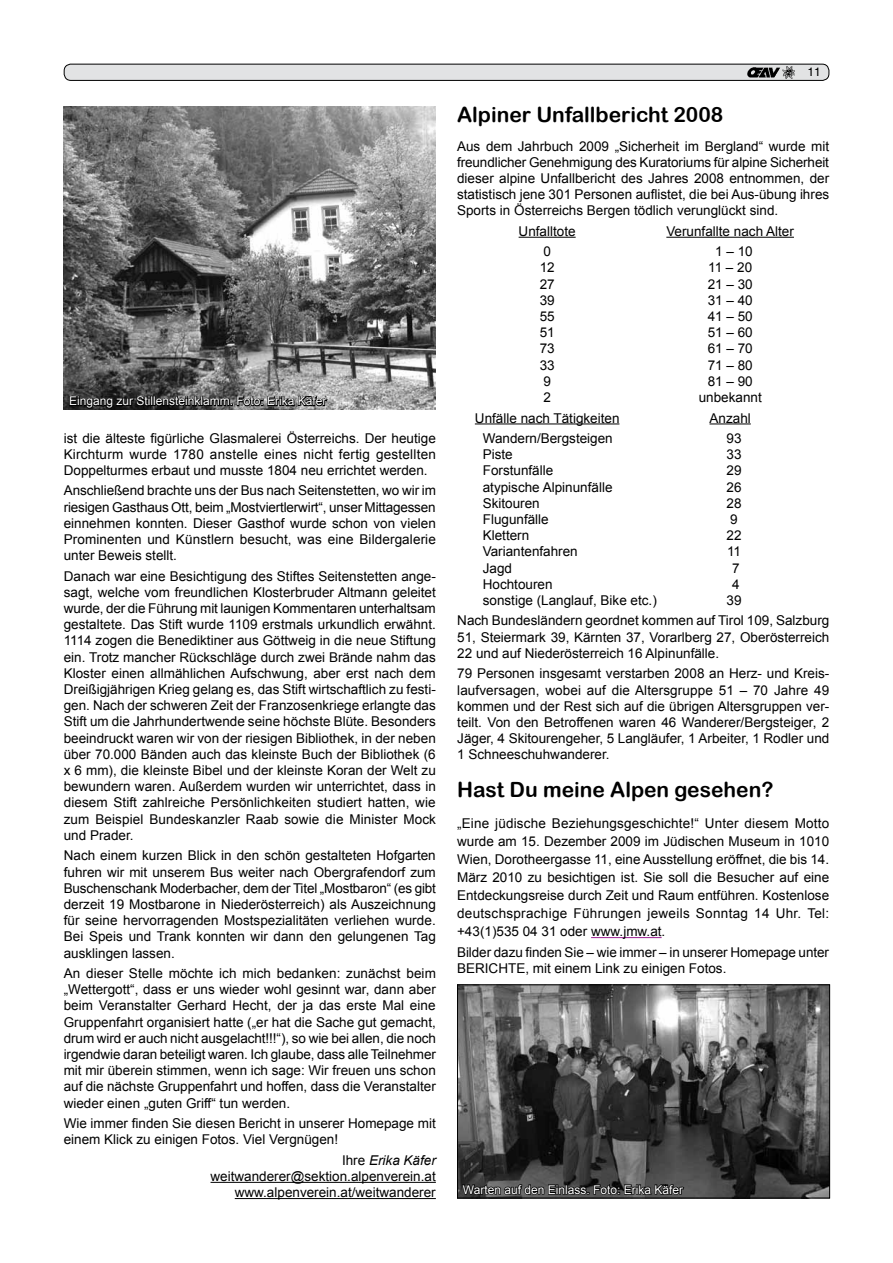
<style>
.page{position:relative;width:893px;height:1263px;background:#fff}
.page>*{position:absolute;margin:0;border:0;box-sizing:border-box;transform-origin:0 0}
.t1{font:21px "Arial Rounded MT Bold";color:#000}
.t2{font:13.5px/16.2px "Arial";color:#000}
.t3{font:12px "Arial";color:#fff}
.t4{font:12px "Helvetica";color:#000}
.s1{font-style:italic}
</style>
<div class="page">
<div style="left:64px;top:64px;width:765px;height:16px;background:#e2e3e4;border-radius:7px"></div>
<div style="left:64px;top:64px;width:765px;height:17px;border:1px solid #000;border-radius:7px"></div>
<img style="left:747px;top:67px;width:28px;height:10px">
<svg style="left:775px;top:66px;width:20px;height:13px"></svg>
<hr style="left:211px;top:1182px;width:225px;height:1px;background:#000">
<hr style="left:235px;top:1198px;width:201px;height:1px;background:#000">
<hr style="left:591px;top:937px;width:71px;height:1px;background:#9a2091">
<img style="left:459px;top:986px;width:369px;height:210px">
<div style="left:457px;top:984px;width:373px;height:214px;border:1px solid #000"></div>
<svg style="left:461px;top:1173px;width:224px;height:26px;background:#373737"></svg>
<hr style="left:519px;top:237px;width:57px;height:1px;background:#000">
<hr style="left:666px;top:237px;width:128px;height:1px;background:#000">
<hr style="left:475px;top:423px;width:144px;height:1px;background:#000">
<hr style="left:709px;top:423px;width:42px;height:1px;background:#000">
<img style="left:64px;top:106px;width:372px;height:304px">
<svg style="left:69px;top:394px;width:260px;height:16px;background:#363636"></svg>
<p class="t3" style="left:69px;top:393px;width:259px">Eingang zur Stillensteinklamm. Foto: Erika Käfer</p>
<p class="t2" style="left:64px;top:430px;width:374px;text-align:justify">ist die älteste figürliche Glasmalerei Österreichs. Der heutige Kirchturm wurde 1780 anstelle eines nicht fertig gestellten Doppelturmes erbaut und musste 1804 neu errichtet werden.</p>
<p class="t2" style="left:64px;top:483px;width:374px;text-align:justify">Anschließend brachte uns der Bus nach Seitenstetten, wo wir im riesigen Gasthaus Ott, beim „Mostviertlerwirt“, unser Mittagessen einnehmen konnten. Dieser Gasthof wurde schon von vielen Prominenten und Künstlern besucht, was eine Bildergalerie unter Beweis stellt.</p>
<p class="t2" style="left:64px;top:568px;width:374px">Danach war eine Besichtigung des Stiftes Seitenstetten ange&shy;sagt, welche vom freundlichen Klosterbruder Altmann geleitet wurde, der die Führung mit launigen Kommentaren unterhaltsam gestaltete. Das Stift wurde 1109 erstmals urkundlich erwähnt.<br>1114 zogen die Benediktiner aus Göttweig in die neue Stiftung ein. Trotz mancher Rückschläge durch zwei Brände nahm das Kloster einen allmählichen Aufschwung, aber erst nach dem Dreißigjährigen Krieg gelang es, das Stift wirtschaftlich zu festi&shy;gen. Nach der schweren Zeit der Franzosenkriege erlangte das Stift um die Jahrhundertwende seine höchste Blüte. Besonders beeindruckt waren wir von der riesigen Bibliothek, in der neben über 70.000 Bänden auch das kleinste Buch der Bibliothek (6 x 6 mm), die kleinste Bibel und der kleinste Koran der Welt zu bewundern waren. Außerdem wurden wir unterrichtet, dass in diesem Stift zahlreiche Persönlichkeiten studiert hatten, wie zum Beispiel Bundeskanzler Raab sowie die Minister Mock und Prader.</p>
<p class="t2" style="left:64px;top:848px;width:374px">Nach einem kurzen Blick in den schön gestalteten Hofgarten fuhren wir mit unserem Bus weiter nach Obergrafendorf zum Buschenschank Moderbacher, dem der Titel „Mostbaron“ (es gibt derzeit 19 Mostbarone in Niederösterreich) als Auszeichnung für seine hervorragenden Mostspezialitäten verliehen wurde.<br>Bei Speis und Trank konnten wir dann den gelungenen Tag ausklingen lassen.</p>
<p class="t2" style="left:64px;top:965px;width:374px;text-align:justify">An dieser Stelle möchte ich mich bedanken: zunächst beim „Wettergott“, dass er uns wieder wohl gesinnt war, dann aber beim Veranstalter Gerhard Hecht, der ja das erste Mal eine Gruppenfahrt organisiert hatte („er hat die Sache gut gemacht, drum wird er auch nicht ausgelacht!!!“), so wie bei allen, die noch irgendwie daran beteiligt waren. Ich glaube, dass alle Teilnehmer mit mir überein stimmen, wenn ich sage: Wir freuen uns schon auf die nächste Gruppenfahrt und hoffen, dass die Veranstalter wieder einen „guten Griff“ tun werden.</p>
<p class="t2" style="left:64px;top:1115px;width:374px">Wie immer finden Sie diesen Bericht in unserer Homepage mit einem Klick zu einigen Fotos. Viel Vergnügen!</p>
<p class="t2" style="left:210px;top:1152px;width:227px;text-align:right">Ihre <span class="s1">Erika Käfer </span>weitwanderer@sektion.alpenverein.at www.alpenverein.at/weitwanderer</p>
<p class="t4" style="left:807px;top:65px;width:15px">11</p>
<h1 class="t1" style="left:457px;top:102px;width:268px">Alpiner Unfallbericht 2008</h1>
<p class="t2" style="left:457px;top:138px;width:374px;text-align:justify">Aus dem Jahrbuch 2009 „Sicherheit im Bergland“ wurde mit freundlicher Genehmigung des Kuratoriums für alpine Sicherheit dieser alpine Unfallbericht des Jahres 2008 entnommen, der statistisch jene 301 Personen auflistet, die bei Aus-übung ihres Sports in Österreichs Bergen tödlich verunglückt sind.</p>
<p class="t2" style="left:519px;top:223px;width:59px">Unfalltote</p>
<p class="t2" style="left:666px;top:223px;width:129px">Verunfallte nach Alter</p>
<p class="t2" style="left:543px;top:244px;width:9px">0</p>
<p class="t2" style="left:715px;top:244px;width:39px">1 – 10</p>
<p class="t2" style="left:540px;top:260px;width:17px">12</p>
<p class="t2" style="left:708px;top:260px;width:46px">11 – 20</p>
<p class="t2" style="left:540px;top:276px;width:17px">27</p>
<p class="t2" style="left:708px;top:276px;width:47px">21 – 30</p>
<p class="t2" style="left:540px;top:292px;width:17px">39</p>
<p class="t2" style="left:708px;top:292px;width:47px">31 – 40</p>
<p class="t2" style="left:540px;top:308px;width:17px">55</p>
<p class="t2" style="left:708px;top:308px;width:47px">41 – 50</p>
<p class="t2" style="left:540px;top:325px;width:17px">51</p>
<p class="t2" style="left:708px;top:325px;width:47px">51 – 60</p>
<p class="t2" style="left:540px;top:341px;width:17px">73</p>
<p class="t2" style="left:708px;top:341px;width:47px">61 – 70</p>
<p class="t2" style="left:540px;top:357px;width:17px">33</p>
<p class="t2" style="left:708px;top:357px;width:47px">71 – 80</p>
<p class="t2" style="left:543px;top:373px;width:9px">9</p>
<p class="t2" style="left:708px;top:373px;width:47px">81 – 90</p>
<p class="t2" style="left:543px;top:389px;width:9px">2</p>
<p class="t2" style="left:699px;top:389px;width:65px">unbekannt</p>
<p class="t2" style="left:475px;top:410px;width:146px">Unfälle nach Tätigkeiten</p>
<p class="t2" style="left:710px;top:410px;width:43px">Anzahl</p>
<p class="t2" style="left:483px;top:430px;width:132px">Wandern/Bergsteigen</p>
<p class="t2" style="left:726px;top:430px;width:17px">93</p>
<p class="t2" style="left:483px;top:446px;width:32px">Piste</p>
<p class="t2" style="left:726px;top:446px;width:17px">33</p>
<p class="t2" style="left:483px;top:463px;width:72px">Forstunfälle</p>
<p class="t2" style="left:726px;top:463px;width:17px">29</p>
<p class="t2" style="left:483px;top:479px;width:131px">atypische Alpinunfälle</p>
<p class="t2" style="left:726px;top:479px;width:17px">26</p>
<p class="t2" style="left:483px;top:495px;width:59px">Skitouren</p>
<p class="t2" style="left:726px;top:495px;width:17px">28</p>
<p class="t2" style="left:483px;top:511px;width:68px">Flugunfälle</p>
<p class="t2" style="left:730px;top:511px;width:9px">9</p>
<p class="t2" style="left:483px;top:527px;width:48px">Klettern</p>
<p class="t2" style="left:726px;top:527px;width:17px">22</p>
<p class="t2" style="left:483px;top:544px;width:97px">Variantenfahren</p>
<p class="t2" style="left:727px;top:544px;width:16px">11</p>
<p class="t2" style="left:483px;top:560px;width:31px">Jagd</p>
<p class="t2" style="left:732px;top:560px;width:9px">7</p>
<p class="t2" style="left:483px;top:576px;width:71px">Hochtouren</p>
<p class="t2" style="left:732px;top:576px;width:9px">4</p>
<p class="t2" style="left:483px;top:592px;width:176px">sonstige (Langlauf, Bike etc.)</p>
<p class="t2" style="left:457px;top:590px;width:374px;line-height:20.4px;text-indent:269px">39<br>Nach Bundesländern geordnet kommen auf Tirol 109, Salzburg</p>
<p class="t2" style="left:457px;top:629px;width:374px">51, Steiermark 39, Kärnten 37, Vorarlberg 27, Oberösterreich<br>22 und auf Niederösterreich 16 Alpinunfälle.</p>
<p class="t2" style="left:457px;top:666px;width:374px;text-align:justify">79 Personen insgesamt verstarben 2008 an Herz- und Kreis&shy;laufversagen, wobei auf die Altersgruppe 51 – 70 Jahre 49 kommen und der Rest sich auf die übrigen Altersgruppen ver&shy;teilt. Von den Betroffenen waren 46 Wanderer/Bergsteiger, 2<br>Jäger, 4 Skitourengeher, 5 Langläufer, 1 Arbeiter, 1 Rodler und 1 Schneeschuhwanderer.</p>
<h1 class="t1" style="left:457px;top:777px;width:318px">Hast Du meine Alpen gesehen?</h1>
<p class="t2" style="left:457px;top:814px;width:374px;line-height:18px">„Eine jüdische Beziehungsgeschichte!“ Unter diesem Motto wurde am 15. Dezember 2009 im Jüdischen Museum in 1010<br>Wien, Dorotheergasse 11, eine Ausstellung eröffnet, die bis 14.<br>März 2010 zu besichtigen ist. Sie soll die Besucher auf eine Entdeckungsreise durch Zeit und Raum entführen. Kostenlose deutschsprachige Führungen jeweils Sonntag 14 Uhr. Tel: +43(1)535 04 31 oder www.jmw. at.</p>
<p class="t2" style="left:457px;top:944px;width:373px">Bilder dazu finden Sie – wie immer – in unserer Homepage unter<br>BERICHTE, mit einem Link zu einigen Fotos.</p>
<p class="t3" style="left:463px;top:1182px;width:222px">Warten auf den Einlass. Foto: Erika Käfer</p>
</div>
